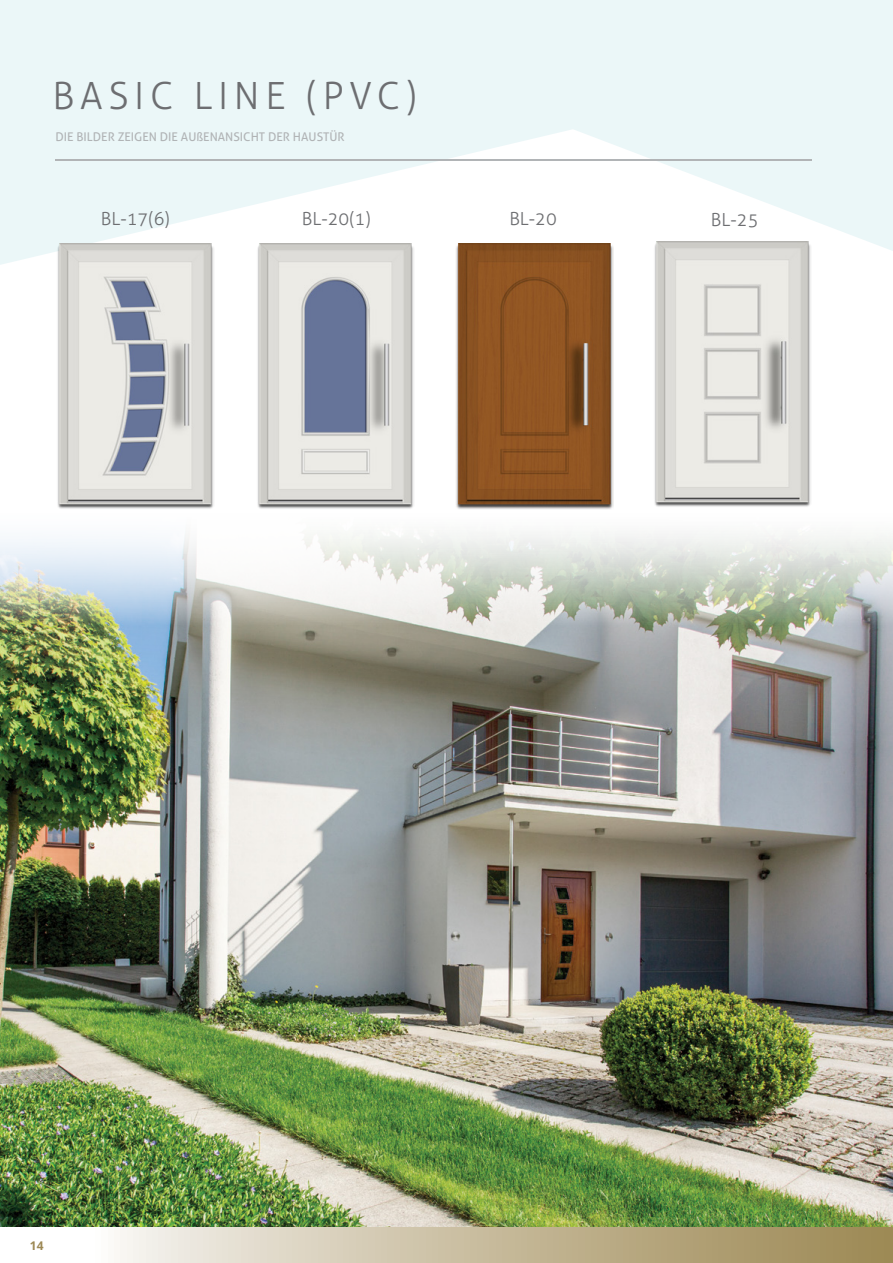
<style>
.page{position:relative;width:893px;height:1263px;background:#fff}
.page>*{position:absolute;margin:0;border:0;box-sizing:border-box;transform-origin:0 0}
.t1{font:300 37.5px "Aller";letter-spacing:.15em;color:#6d6e71}
.t2{font:300 18px "Aller";color:#6d6e71}
.t3{font:12px "Aller";color:#b1b4b6}
.t4{font:700 12px "Open Sans";color:#9d8955}
</style>
<div class="page">
<svg style="left:0;top:0;width:893px;height:265px;fill:#ebf7f8"></svg>
<div style="left:82px;top:1227px;width:811px;height:36px;background:linear-gradient(to right,#f9f7f4,#99844d)"></div>
<img style="left:0;top:533px;width:893px;height:694px">
<img style="left:56px;top:243px;width:158px;height:266px">
<img style="left:256px;top:243px;width:158px;height:266px">
<img style="left:456px;top:243px;width:158px;height:266px">
<hr style="left:56px;top:159px;width:756px;height:1px;background:#b1b4b6">
<img style="left:653px;top:242px;width:158px;height:265px">
<h1 class="t1" style="left:52px;top:73px;width:366px">BASIC LINE (PVC)</h1>
<p class="t3" style="left:56px;top:130px;width:291px">DIE BILDER ZEIGEN DIE AUßENANSICHT DER HAUSTÜR</p>
<h2 class="t2" style="left:101px;top:208px;width:70px">BL-17(6)</h2>
<h2 class="t2" style="left:302px;top:208px;width:70px">BL-20(1)</h2>
<h2 class="t2" style="left:509px;top:208px;width:49px">BL-20</h2>
<h2 class="t2" style="left:711px;top:209px;width:49px">BL-25</h2>
<p class="t4" style="left:30px;top:1237px;width:15px">14</p>
</div>
